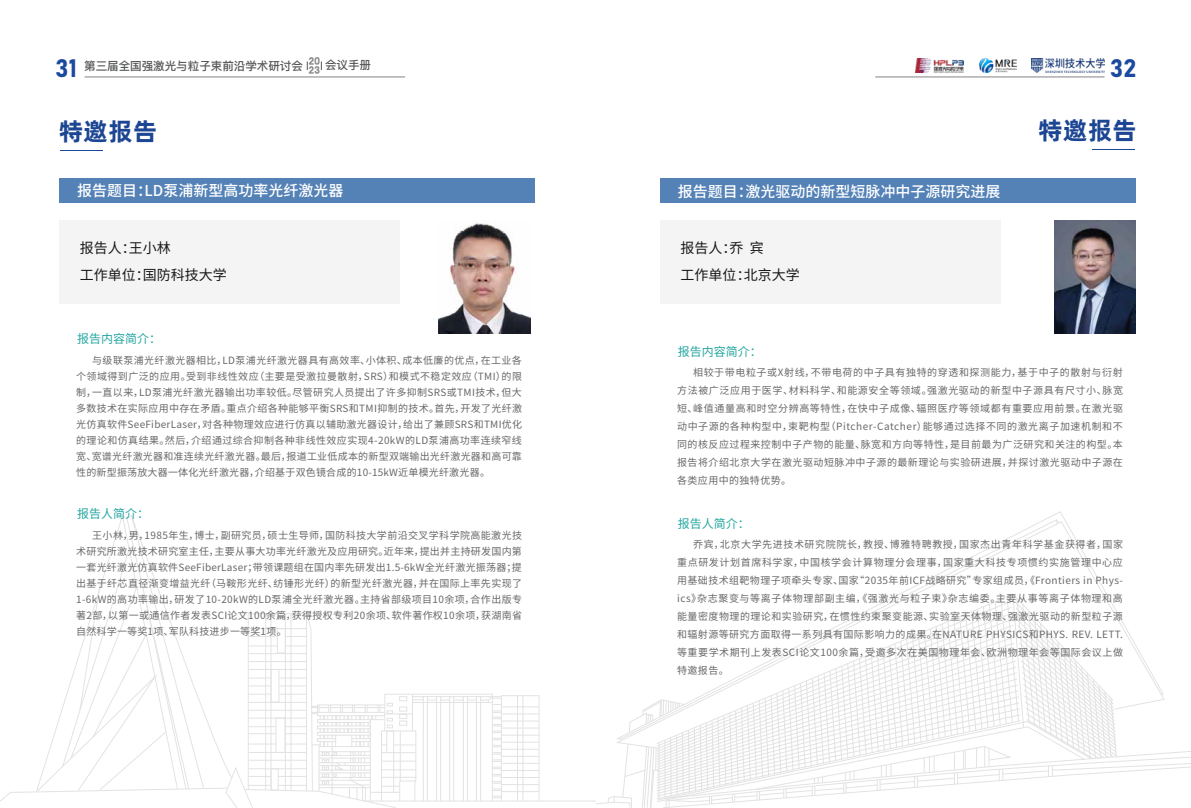
<style>
.page{position:relative;width:1191px;height:808px;background:#fff}
.page>*{position:absolute;margin:0;border:0;box-sizing:border-box;transform-origin:0 0}
.t1{font:25px "Alibaba Pu Hui Ti B";color:#1c4593}
.t2{font:25px "Bahnschrift";color:#1b499e}
.t3{font:500 15px "Source Han Sans CN";color:#fff}
.t4{font:14px/26.4px "Source Han Sans CN";color:#181818}
.t5{font:12px "Source Han Sans CN";color:#25a6a1}
.t6{font:11.5px "Ping Fang SC Bold";color:#555656}
.t7{font:10.8px "H Yb 2 gj";color:#848484}
.t8{font:10px/16px "Source Han Sans CN";letter-spacing:.035em;color:#686868;text-align:justify}
</style>
<div class="page">
<svg style="left:901px;top:521px;width:206px;height:72px"></svg>
<svg style="left:596px;top:593px;width:595px;height:215px"></svg>
<img style="left:915px;top:59px;width:48px;height:14px">
<img style="left:1031px;top:59px;width:73px;height:14px">
<img style="left:979px;top:59px;width:37px;height:14px">
<hr style="left:875px;top:76px;width:229px;height:1px;background:#848484">
<hr style="left:1092px;top:149px;width:43px;height:1px;background:#1b499e">
<hr style="left:363px;top:801px;width:232px;height:1px;background:#3e3e3f">
<hr style="left:517px;top:696px;width:1px;height:105px;background:#3e3e3f">
<hr style="left:523px;top:696px;width:1px;height:105px;background:#3e3e3f">
<svg style="left:0;top:515px;width:501px;height:293px"></svg>
<hr style="left:501px;top:707px;width:38px;height:1px;background:#3e3e3f">
<hr style="left:501px;top:714px;width:38px;height:1px;background:#3e3e3f">
<hr style="left:501px;top:721px;width:38px;height:1px;background:#3e3e3f">
<hr style="left:501px;top:728px;width:38px;height:1px;background:#3e3e3f">
<hr style="left:501px;top:735px;width:38px;height:1px;background:#3e3e3f">
<hr style="left:501px;top:742px;width:38px;height:1px;background:#3e3e3f">
<hr style="left:501px;top:749px;width:38px;height:1px;background:#3e3e3f">
<hr style="left:501px;top:756px;width:38px;height:1px;background:#3e3e3f">
<hr style="left:501px;top:763px;width:38px;height:1px;background:#3e3e3f">
<hr style="left:501px;top:770px;width:38px;height:1px;background:#3e3e3f">
<hr style="left:501px;top:777px;width:38px;height:1px;background:#3e3e3f">
<hr style="left:501px;top:784px;width:38px;height:1px;background:#3e3e3f">
<hr style="left:501px;top:791px;width:38px;height:1px;background:#3e3e3f">
<hr style="left:85px;top:76px;width:320px;height:1px;background:#848484">
<div style="left:59px;top:179px;width:475px;height:24px;background:#5482b7"></div>
<div style="left:59px;top:220px;width:341px;height:84px;background:#f4f4f4"></div>
<img style="left:438px;top:223px;width:93px;height:111px">
<div style="left:660px;top:179px;width:475px;height:24px;background:#5482b7"></div>
<div style="left:660px;top:220px;width:340px;height:84px;background:#f4f4f4"></div>
<img style="left:1054px;top:220px;width:81px;height:114px">
<hr style="left:60px;top:150px;width:43px;height:1px;background:#1b499e">
<h1 class="t2" style="left:56px;top:49px;width:23px">31</h1>
<p class="t7" style="left:309px;top:56px;width:12px">20</p>
<p class="t6" style="left:309px;top:58px;width:64px"><sub>23</sub> 会议手册</p>
<p class="t6" style="left:84px;top:59px;width:220px">第三届全国强激光与粒子束前沿学术研讨会</p>
<h1 class="t2" style="left:1110px;top:49px;width:28px">32</h1>
<h1 class="t1" style="left:59px;top:112px;width:100px">特邀报告</h1>
<h1 class="t1" style="left:1038px;top:111px;width:100px">特邀报告</h1>
<h2 class="t3" style="left:77px;top:183px;width:268px">报告题目：LD泵浦新型高功率光纤激光器</h2>
<h2 class="t3" style="left:678px;top:183px;width:324px">报告题目：激光驱动的新型短脉冲中子源研究进展</h2>
<h3 class="t4" style="left:80px;top:235px;width:148px">报告人：王小林<br>工作单位：国防科技大学</h3>
<h3 class="t4" style="left:680px;top:235px;width:120px">报告人：乔 宾<br>工作单位：北京大学</h3>
<p class="t5" style="left:77px;top:332px;width:85px">报告内容简介：</p>
<p class="t8" style="left:76px;top:352px;width:447px;text-indent:16px">与级联泵浦光纤激光器相比，LD泵浦光纤激光器具有高效率、小体积、成本低廉的优点，在工业各个领域得到广泛的应用。受到非线性效应（主要是受激拉曼散射，SRS）和模式不稳定效应（TMI）的限制，一直以来，LD泵浦光纤激光器输出功率较低。尽管研究人员提出了许多抑制SRS或TMI技术，但大多数技术在实际应用中存在矛盾。重点介绍各种能够平衡SRS和TMI抑制的技术。首先，开发了光纤激光仿真软件SeeFiberLaser，对各种物理效应进行仿真以辅助激光器设计，给出了兼顾SRS和TMI优化的理论和仿真结果。然后，介绍通过综合抑制各种非线性效应实现4-20kW的LD泵浦高功率连续窄线宽、宽谱光纤激光器和准连续光纤激光器。最后，报道工业低成本的新型双端输出光纤激光器和高可靠性的新型振荡放大器一体化光纤激光器，介绍基于双色镜合成的10-15kW近单模光纤激光器。</p>
<p class="t5" style="left:77px;top:508px;width:73px">报告人简介：</p>
<p class="t8" style="left:76px;top:527px;width:447px;text-indent:16px">王小林，男，1985年生，博士，副研究员，硕士生导师，国防科技大学前沿交叉学科学院高能激光技术研究所激光技术研究室主任，主要从事大功率光纤激光及应用研究。近年来，提出并主持研发国内第一套光纤激光仿真软件SeeFiberLaser；带领课题组在国内率先研发出1.5-6kW全光纤激光振荡器；提出基于纤芯直径渐变增益光纤（马鞍形光纤、纺锤形光纤）的新型光纤激光器，并在国际上率先实现了1-6kW的高功率输出，研发了10-20kW的LD泵浦全光纤激光器。主持省部级项目10余项，合作出版专著2部，以第一或通信作者发表SCI论文100余篇，获得授权专利20余项、软件著作权10余项，获湖南省自然科学一等奖1项、军队科技进步一等奖1项。</p>
<p class="t5" style="left:678px;top:345px;width:85px">报告内容简介：</p>
<p class="t8" style="left:677px;top:364px;width:447px;line-height:18px;text-indent:16px">相较于带电粒子或X射线，不带电荷的中子具有独特的穿透和探测能力，基于中子的散射与衍射方法被广泛应用于医学、材料科学、和能源安全等领域。强激光驱动的新型中子源具有尺寸小、脉宽短、峰值通量高和时空分辨高等特性，在快中子成像、辐照医疗等领域都有重要应用前景。在激光驱动中子源的各种构型中，束靶构型（Pitcher-Catcher）能够通过选择不同的激光离子加速机制和不同的核反应过程来控制中子产物的能量、脉宽和方向等特性，是目前最为广泛研究和关注的构型。本报告将介绍北京大学在激光驱动短脉冲中子源的最新理论与实验研进展，并探讨激光驱动中子源在各类应用中的独特优势。</p>
<p class="t5" style="left:678px;top:517px;width:73px">报告人简介：</p>
<p class="t8" style="left:677px;top:535px;width:447px;line-height:18px;text-indent:16px">乔宾，北京大学先进技术研究院院长，教授、博雅特聘教授，国家杰出青年科学基金获得者，国家重点研发计划首席科学家，中国核学会计算物理分会理事，国家重大科技专项惯约实施管理中心应用基础技术组靶物理子项牵头专家、国家“2035年前ICF战略研究”专家组成员，《Frontiers in Phys&shy;ics》杂志聚变与等离子体物理部副主编，《强激光与粒子束》杂志编委。主要从事等离子体物理和高能量密度物理的理论和实验研究，在惯性约束聚变能源、实验室天体物理、强激光驱动的新型粒子源和辐射源等研究方面取得一系列具有国际影响力的成果。在NATURE PHYSICS和PHYS. REV. LETT.等重要学术期刊上发表SCI论文100余篇，受邀多次在美国物理年会、欧洲物理年会等国际会议上做特邀报告。</p>
</div>
